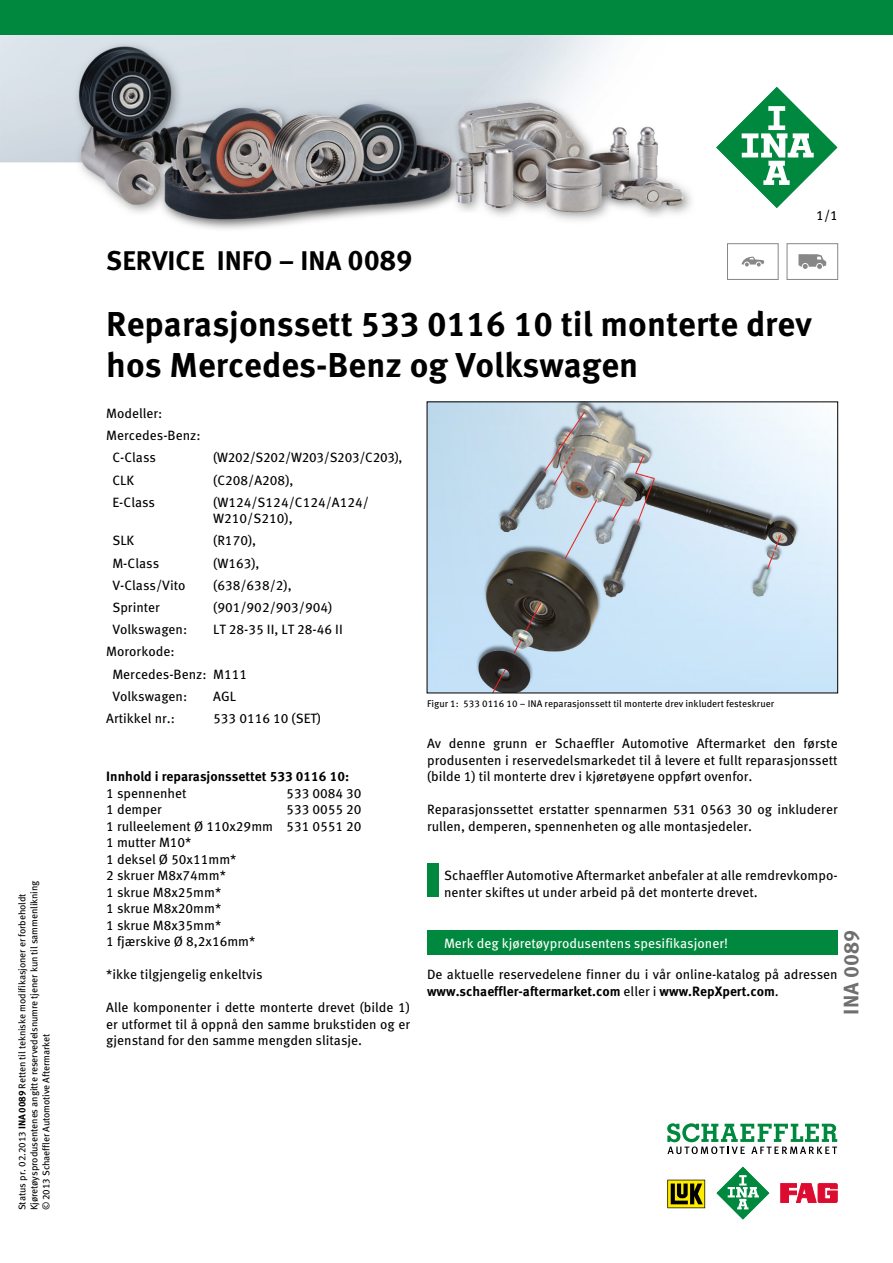
<style>
.page{position:relative;width:893px;height:1263px;background:#fff}
.page>*{position:absolute;margin:0;border:0;box-sizing:border-box;transform-origin:0 0}
.t1{font:700 34.5px/41.4px "Meta Pro";color:#000}
.t2{font:700 27px "Meta Pro";color:#000}
.t3{font:700 21px "Meta Pro";color:#706f6f}
.t4{font:13.5px/16.5px "Meta Pro";color:#000}
.t5{font:13.5px "Meta Pro";color:#fff}
.t6{font:700 13.5px "Meta Pro";color:#000}
.t7{font:13.5px "Meta Pro";letter-spacing:-.02em;color:#000}
.t8{font:9.75px/12px "Meta Pro";letter-spacing:-.01em;color:#000}
.s1{font-weight:700}
.s2{font-size:28.5px}
</style>
<div class="page">
<div style="left:427px;top:864px;width:12px;height:33px;background:#00893e"></div>
<img style="left:429px;top:404px;width:407px;height:287px">
<div style="left:427px;top:930px;width:411px;height:25px;background:#00893e"></div>
<img style="left:0;top:34px;width:893px;height:195px">
<svg style="left:667px;top:1180px;width:38px;height:28px"></svg>
<svg style="left:781px;top:1183px;width:56px;height:19px"></svg>
<svg style="left:716px;top:1166px;width:54px;height:54px"></svg>
<svg style="left:667px;top:1123px;width:170px;height:31px"></svg>
<svg style="left:715px;top:85px;width:124px;height:124px"></svg>
<div style="left:0;top:0;width:893px;height:34px;background:#00893e"></div>
<div style="left:727px;top:243px;width:51px;height:37px;border:1px solid #878787"></div>
<svg style="left:742px;top:257px;width:22px;height:9px"></svg>
<div style="left:787px;top:243px;width:51px;height:37px;border:1px solid #878787"></div>
<svg style="left:798px;top:254px;width:28px;height:15px"></svg>
<p class="t8" style="left:15px;top:1210px;width:332px;rotate:-90deg">Status pr. 02.2013 <span class="s1">INA 0089</span> Retten til tekniske modifikasjoner er forbeholdt<br>Kjøretøysprodusentenes angitte reservedelsnumre tjener kun til sammenlikning © 2013 Schaeffler Automotive Aftermarket</p>
<h2 class="t2" style="left:106px;top:239px;width:308px">SERVICE INFO – INA <span class="s2">0089</span></h2>
<p class="t4" style="left:816px;top:206px;width:23px">1/1</p>
<h1 class="t1" style="left:106px;top:301px;width:707px">Reparasjonssett 533 0116 10 til monterte drev hos Mercedes-Benz og Volkswagen</h1>
<p class="t4" style="left:106px;top:404px;width:58px">Modeller:</p>
<p class="t4" style="left:106px;top:426px;width:96px">Mercedes-Benz:</p>
<p class="t4" style="left:112px;top:449px;width:45px">C-Class</p>
<p class="t7" style="left:213px;top:447px;width:191px">(W202/S202/W203/S203/C203),</p>
<p class="t4" style="left:112px;top:471px;width:23px">CLK</p>
<p class="t4" style="left:213px;top:471px;width:82px">(C208/A208),</p>
<p class="t4" style="left:112px;top:493px;width:44px">E-Class</p>
<p class="t4" style="left:213px;top:493px;width:157px">(W124/S124/C124/A124/<br>W210/S210),</p>
<p class="t4" style="left:112px;top:532px;width:24px">SLK</p>
<p class="t4" style="left:213px;top:532px;width:44px">(R170),</p>
<p class="t4" style="left:112px;top:554px;width:48px">M-Class</p>
<p class="t4" style="left:213px;top:554px;width:48px">(W163),</p>
<p class="t4" style="left:112px;top:576px;width:75px">V-Class/Vito</p>
<p class="t4" style="left:213px;top:576px;width:80px">(638/638/2),</p>
<p class="t4" style="left:112px;top:598px;width:49px">Sprinter</p>
<p class="t4" style="left:213px;top:598px;width:121px">(901/902/903/904)</p>
<p class="t4" style="left:112px;top:620px;width:76px">Volkswagen:</p>
<p class="t4" style="left:213px;top:620px;width:131px">LT 28-35 II, LT 28-46 II</p>
<p class="t4" style="left:112px;top:640px;width:136px;line-height:22.2px;text-indent:-6px">Mororkode:<br>Mercedes-Benz: M111<br>Volkswagen:</p>
<p class="t4" style="left:213px;top:687px;width:24px">AGL</p>
<p class="t4" style="left:106px;top:709px;width:70px">Artikkel nr.:</p>
<p class="t4" style="left:213px;top:709px;width:109px">533 0116 10 (SET)</p>
<p class="t6" style="left:106px;top:766px;width:244px">Innhold i reparasjonssettet 533 0116 10:</p>
<p class="t4" style="left:106px;top:784px;width:82px">1 spennenhet</p>
<p class="t4" style="left:286px;top:784px;width:77px">533 0084 30</p>
<p class="t4" style="left:106px;top:800px;width:57px">1 demper</p>
<p class="t4" style="left:106px;top:800px;width:257px;text-indent:180px">533 0055 20<br>1 rulleelement Ø 110x29mm 531 0551 20<br>1 mutter M10*<br>1 deksel Ø 50x11mm*<br>2 skruer M8x74mm*<br>1 skrue M8x25mm*<br>1 skrue M8x20mm*<br>1 skrue M8x35mm*<br>1 fjærskive Ø 8,2x16mm*</p>
<p class="t4" style="left:106px;top:965px;width:158px">*ikke tilgjengelig enkeltvis</p>
<p class="t4" style="left:106px;top:998px;width:305px;text-align:justify">Alle komponenter i dette monterte drevet (bilde 1) er utformet til å oppnå den samme brukstiden og er gjenstand for den samme mengden slitasje.</p>
<p class="t8" style="left:427px;top:697px;width:349px">Figur 1: 533 0116 10 – INA reparasjonssett til monterte drev inkludert festeskruer</p>
<p class="t4" style="left:427px;top:734px;width:412px;text-align:justify">Av denne grunn er Schaeffler Automotive Aftermarket den første produsenten i reservedelsmarkedet til å levere et fullt reparasjonssett (bilde 1) til monterte drev i kjøretøyene oppført ovenfor.</p>
<p class="t4" style="left:427px;top:800px;width:412px">Reparasjonssettet erstatter spennarmen 531 0563 30 og inkluderer rullen, demperen, spennenheten og alle montasjedeler.</p>
<p class="t4" style="left:444px;top:866px;width:395px">Schaeffler Automotive Aftermarket anbefaler at alle remdrevkompo&shy;nenter skiftes ut under arbeid på det monterte drevet.</p>
<h3 class="t3" style="left:835px;top:1014px;width:86px;rotate:-90deg">INA 0089</h3>
<p class="t5" style="left:444px;top:932px;width:285px">Merk deg kjøretøyprodusentens spesifikasjoner!</p>
<p class="t4" style="left:427px;top:965px;width:412px">De aktuelle reservedelene finner du i vår online-katalog på adressen <span class="s1">www.schaeffler-aftermarket.com</span> eller i <span class="s1">www.RepXpert.com</span>.</p>
</div>
